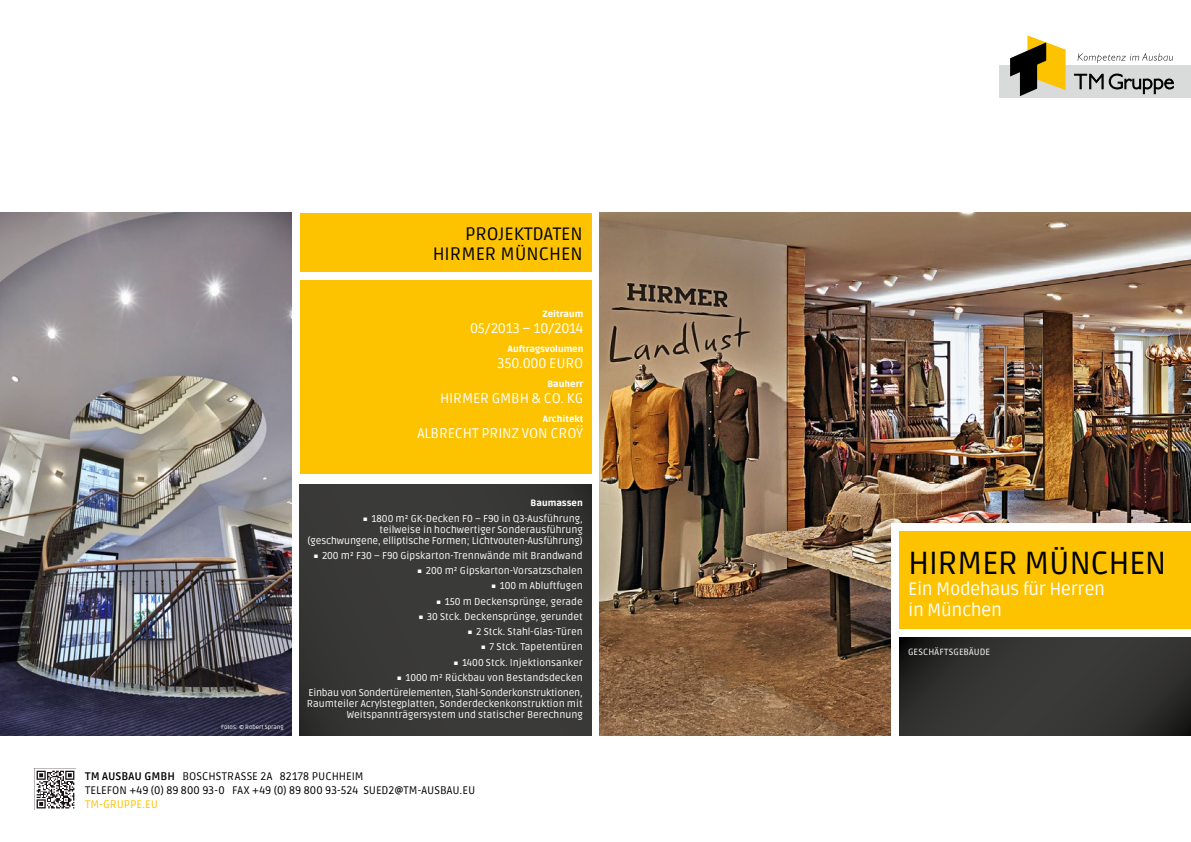
<style>
.page{position:relative;width:1191px;height:842px;background:#fff}
.page>*{position:absolute;margin:0;border:0;box-sizing:border-box;transform-origin:0 0}
.t1{font:32px "Ruda";letter-spacing:-.02em;color:#000}
.t2{font:18px/21px "Ruda";letter-spacing:-.02em;color:#fff}
.t3{font:18px/19.8px "Ruda";color:#000;text-align:right}
.t4{font:14px "Ruda";letter-spacing:-.01em;color:#fff}
.t5{font:11px "Ruda";letter-spacing:.01em;color:#000}
.t6{font:700 11px "Ruda";letter-spacing:-.01em;color:#000}
.t7{font:11px "Ruda";letter-spacing:.06em;color:#fdc300}
.t8{font:10px/11px "Ruda";color:#fff;text-align:right}
.t9{font:10px/15.2px "Ruda";letter-spacing:-.02em;color:#fff;text-align:right}
.t10{font:900 9px "Ruda";color:#fff}
.t11{font:9px "Ruda";letter-spacing:-.005em;color:#fff}
.t12{font:6px "Ruda";letter-spacing:-.01em;color:#fff}
.s1{font-weight:400}
</style>
<div class="page">
<img style="left:600px;top:213px;width:591px;height:523px">
<img style="left:0;top:213px;width:291px;height:523px">
<div style="left:891px;top:523px;width:300px;height:220px;background:#fff"></div>
<div style="left:300px;top:484px;width:291px;height:252px;background:#393938"></div>
<div style="left:300px;top:213px;width:291px;height:58px;background:#fdc300"></div>
<svg style="left:34px;top:768px;width:42px;height:42px"></svg>
<div style="left:300px;top:281px;width:291px;height:193px;background:#fdc300"></div>
<div style="left:999px;top:66px;width:192px;height:32px;background:#d9dada"></div>
<svg style="left:1010px;top:35px;width:55px;height:61px"></svg>
<svg style="left:1074px;top:74px;width:29px;height:15px"></svg>
<svg style="left:1109px;top:74px;width:64px;height:20px"></svg>
<svg style="left:1077px;top:53px;width:96px;height:10px"></svg>
<div style="left:899px;top:531px;width:292px;height:98px;background:#fdc300"></div>
<svg style="left:899px;top:638px;width:292px;height:98px;background:#323231"></svg>
<h2 class="t3" style="left:465px;top:225px;width:50px">Projektdate</h2>
<h2 class="t3" style="left:433px;top:225px;width:152px">n<br>Hirmer München</h2>
<p class="t10" style="left:542px;top:309px;width:42px">Zeitraum</p>
<h3 class="t4" style="left:470px;top:321px;width:115px">05/2013 – 10/2014</h3>
<p class="t10" style="left:508px;top:344px;width:77px">Auftragsvolumen</p>
<h3 class="t4" style="left:497px;top:356px;width:87px">350.000 Euro</h3>
<p class="t10" style="left:547px;top:379px;width:38px">Bauherr</p>
<h3 class="t4" style="left:440px;top:391px;width:145px">Hirmer GmbH &amp; Co. KG</h3>
<p class="t10" style="left:543px;top:414px;width:42px">Architekt</p>
<h3 class="t4" style="left:417px;top:425px;width:16px">Albre</h3>
<h3 class="t4" style="left:455px;top:425px;width:130px">cht Pri nz von Croy</h3>
<p class="t12" style="left:221px;top:724px;width:64px">Fotos: © Robert Sprang</p>
<p class="t10" style="left:530px;top:498px;width:54px">Baumassen</p>
<p class="t8" style="left:307px;top:513px;width:277px">■ 1800 m² GK-Decken F0 – F90 in Q3-Ausführung,<br>teilweise in hochwertiger Sonderausführung (geschwungene, elliptische Formen; Lichtvouten-Ausführung)</p>
<p class="t8" style="left:314px;top:550px;width:270px">■ 200 m² F30 – F90 Gipskarton-Trennwände mit Brandwand</p>
<p class="t8" style="left:418px;top:565px;width:166px">■ 200 m² Gipskarton-Vorsatzschalen</p>
<p class="t8" style="left:492px;top:581px;width:93px">■ 100 m Abluftfugen</p>
<p class="t8" style="left:437px;top:596px;width:147px">■ 150 m Deckensprünge, gerade</p>
<p class="t8" style="left:419px;top:611px;width:165px">■ 30 Stck. Deckensprünge, gerundet</p>
<p class="t8" style="left:468px;top:626px;width:116px">■ 2 Stck. Stahl-Glas-Türen</p>
<p class="t8" style="left:481px;top:642px;width:103px">■ 7 Stck. Tapetentüren</p>
<p class="t8" style="left:454px;top:657px;width:130px">■ 1400 Stck. Injektionsanker</p>
<p class="t9" style="left:308px;top:670px;width:276px">■ 1000 m² Rückbau von Bestandsdecken<br>Einbau von Sondertürelementen, Stahl-Sonderkonstruktionen,</p>
<p class="t8" style="left:307px;top:698px;width:277px">Raumteiler Acrylstegplatten, Sonderdeckenkonstruktion mit<br>Weitspannträgersystem und statischer Berechnung</p>
<p class="t6" style="left:85px;top:769px;width:131px">TM AUSBAU GM BH <span class="s1">Boschstra</span></p>
<p class="t5" style="left:241px;top:770px;width:98px">SSe 2a 82178 Puchhei</p>
<p class="t5" style="left:355px;top:770px;width:10px">m</p>
<p class="t5" style="left:85px;top:784px;width:12px">Telef</p>
<p class="t5" style="left:112px;top:784px;width:364px">on +49 (0) 89 800 93-0 Fax +49 (0) 89 800 93-524 sued2@tm-ausbau.eu</p>
<p class="t7" style="left:85px;top:798px;width:74px">tm-Gruppe.eu</p>
<h1 class="t1" style="left:908px;top:546px;width:260px">Hirmer München</h1>
<h2 class="t2" style="left:908px;top:579px;width:198px">Ein Modehaus für Herren in München</h2>
<p class="t11" style="left:908px;top:647px;width:37px">Geschäftsgeb</p>
<p class="t11" style="left:969px;top:647px;width:16px">äude</p>
</div>
